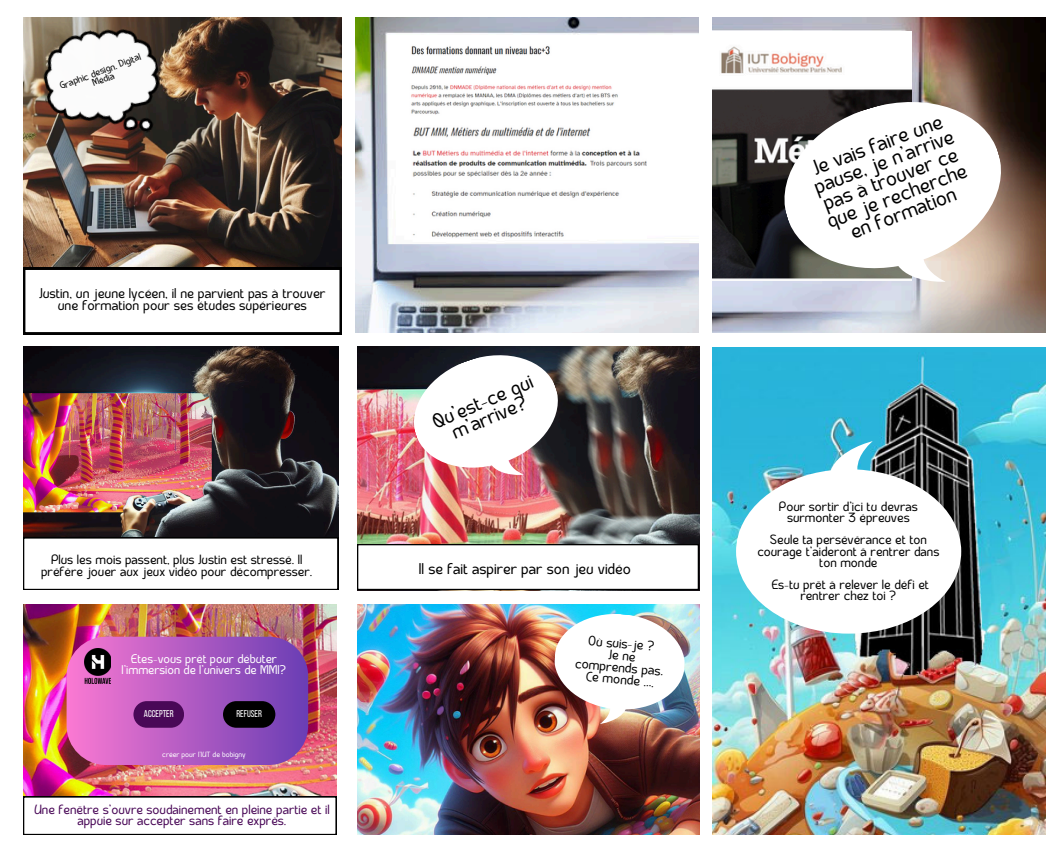
<style>
.page{position:relative;width:1064px;height:851px;background:#fff}
.page>*{position:absolute;margin:0;border:0;box-sizing:border-box;transform-origin:0 0}
.t1{font:16.35px/18.3px "TAN SUMMERS Regular";color:#000;text-align:center}
.t2{font:15.75px/17.1px "TAN SUMMERS Regular";color:#000;text-align:center}
.t3{font:12px "TAN SUMMERS Regular";color:#000}
.t4{font:10.95px/11.9px "TAN SUMMERS Regular";color:#000;text-align:center}
.t5{font:10.65px/12px "TAN SUMMERS Regular";color:#000;text-align:center}
.t6{font:10.35px/11.2px "TAN SUMMERS Regular";color:#000;text-align:center}
.t7{font:10.35px/11.2px "TAN SUMMERS Regular";color:#490857;text-align:center}
.t8{font:9.75px/10.6px "TAN SUMMERS Regular";color:#fff;text-align:center}
.t9{font:9.75px "Bebas Neue";color:#fff}
.t10{font:7.65px/8.6px "TAN SUMMERS Regular";color:#000;text-align:center}
.t11{font:5.85px "TAN SUMMERS Regular";color:#fff}
</style>
<div class="page">
<img style="left:23px;top:346px;width:315px;height:191px">
<img style="left:23px;top:604px;width:313px;height:192px">
<img style="left:23px;top:18px;width:319px;height:316px">
<img style="left:355px;top:18px;width:343px;height:315px">
<img style="left:712px;top:18px;width:333px;height:315px">
<svg style="left:23px;top:268px;width:318px;height:66px"></svg>
<svg style="left:23px;top:537px;width:315px;height:53px"></svg>
<img style="left:712px;top:31px;width:199px;height:249px">
<svg style="left:764px;top:77px;width:264px;height:242px"></svg>
<img style="left:357px;top:346px;width:342px;height:244px">
<svg style="left:357px;top:544px;width:341px;height:46px"></svg>
<svg style="left:23px;top:796px;width:313px;height:38px"></svg>
<img style="left:398px;top:346px;width:180px;height:157px">
<img style="left:712px;top:347px;width:333px;height:487px">
<svg style="left:735px;top:441px;width:225px;height:192px"></svg>
<img style="left:357px;top:604px;width:342px;height:230px">
<img style="left:549px;top:608px;width:139px;height:123px">
<img style="left:33px;top:19px;width:137px;height:133px">
<img style="left:409px;top:38px;width:215px;height:78px">
<img style="left:409px;top:126px;width:237px;height:112px">
<div style="left:67px;top:636px;width:241px;height:129px;background:linear-gradient(to right,#fb79d2,#693eb4);border-radius:39px"></div>
<div style="left:133px;top:701px;width:51px;height:26px;background:#490857;border-radius:13px"></div>
<div style="left:223px;top:701px;width:52px;height:26px;background:#000;border-radius:13px"></div>
<img style="left:84px;top:648px;width:26px;height:35px">
<h4 class="t10" style="left:59px;top:84px;width:87px;rotate:-21deg">Graphic design, Digital<br>Média</h4>
<p class="t4" style="left:39px;top:289px;width:288px">Justin, un jeune lycéen, il ne parvient pas à trouver une formation pour ses études supérieures</p>
<p class="t6" style="left:41px;top:555px;width:273px">Plus les mois passent, plus Justin est stressé. Il préfère jouer aux jeux vidéo pour décompresser.</p>
<h1 class="t8" style="left:122px;top:655px;width:166px">Etes-vous prêt pour débuter l’immersion de l’univers de MMI?</h1>
<p class="t9" style="left:144px;top:709px;width:31px">ACCEPTER</p>
<h2 class="t9" style="left:236px;top:709px;width:27px">REFUSER</h2>
<p class="t11" style="left:162px;top:752px;width:85px">créer pour l’IUT de bobigny</p>
<p class="t7" style="left:34px;top:804px;width:297px">Une fenêtre s’ouvre soudainement en pleine partie et il appuie sur accepter sans faire exprès.</p>
<p class="t2" style="left:430px;top:416px;width:109px;rotate:-23deg">Qu’est-ce qui m’arrive?</p>
<p class="t3" style="left:419px;top:563px;width:213px">Il se fait aspirer par son jeu vidéo</p>
<p class="t5" style="left:577px;top:634px;width:90px;rotate:5deg">Où suis-je ?<br>Je ne comprends pas.<br>Ce monde ....</p>
<p class="t1" style="left:805px;top:164px;width:150px;rotate:-21deg">Je vais faire une pause, je n’arrive pas à trouver ce que je recherche en formation</p>
<p class="t6" style="left:778px;top:502px;width:140px">Pour sortir d’ici tu devras surmonter 3 épreuves</p>
<p class="t6" style="left:757px;top:535px;width:183px">Seule ta persévérance et ton courage t’aideront à rentrer dans ton monde</p>
<h1 class="t6" style="left:771px;top:580px;width:159px">Es-tu prêt à relever le défi et rentrer chez toi ?</h1>
</div>
